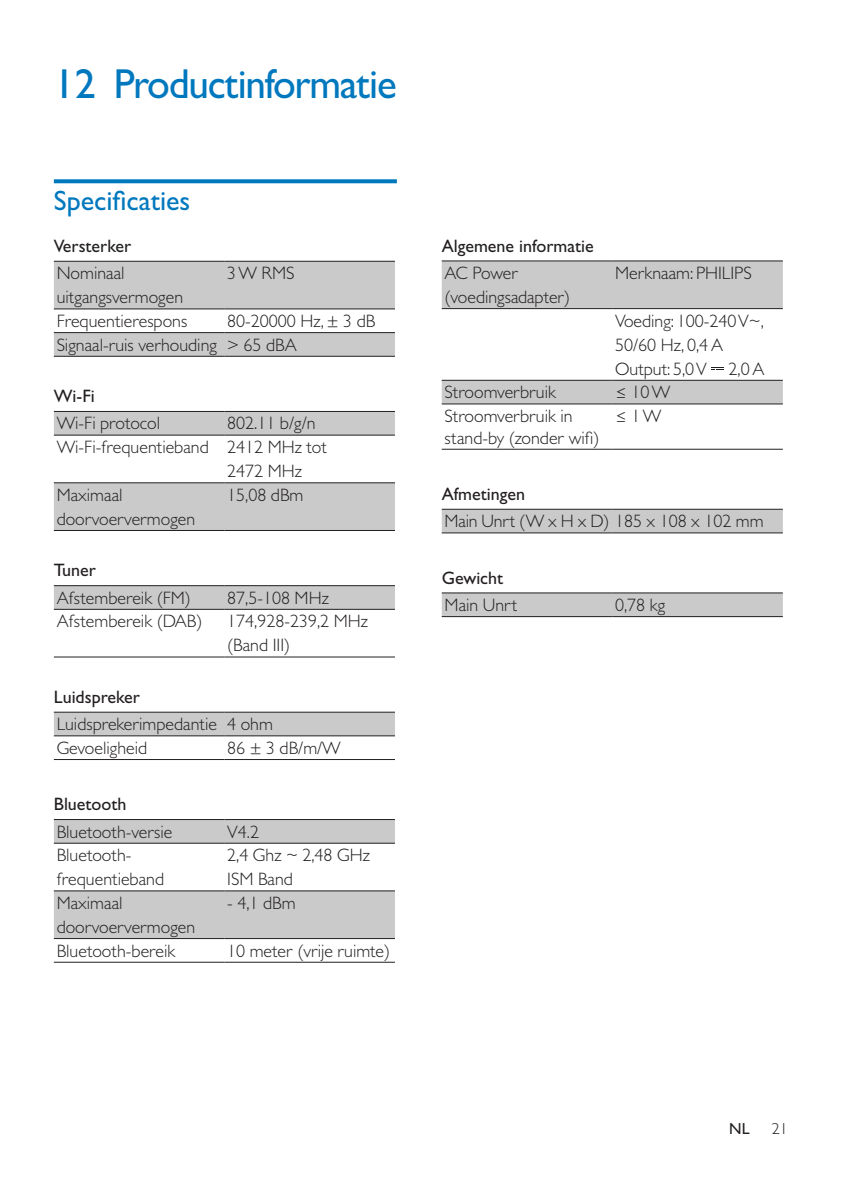
<style>
.page{position:relative;width:842px;height:1190px;background:#fff}
.page>*{position:absolute;margin:0;border:0;box-sizing:border-box;transform-origin:0 0}
.Heading_1{font:500 42px "Gill Sans MT Pro";letter-spacing:-.03em;color:#0078be}
.Heading_2{font:28px "Gill Sans Std";color:#0078be}
.t1{font:300 18px/24px "Gill Sans MT Pro";color:#231f20}
.Number1{font:18px "Gill Sans Std";color:#231f20}
.t2{font:16px "Gill Sans Std";color:#231f20}
.t3{font:300 16px "Gill Sans MT Pro";color:#231f20}
</style>
<div class="page">
<svg style="left:54px;top:179px;width:343px;height:4px"></svg>
<div style="left:54px;top:262px;width:341px;height:46px;background:#cacaca"></div>
<svg style="left:54px;top:333px;width:341px;height:23px;background:#c7c7c7"></svg>
<hr style="left:54px;top:261px;width:170px;height:1px;background:#231f20">
<hr style="left:224px;top:261px;width:171px;height:1px;background:#231f20">
<hr style="left:54px;top:308px;width:170px;height:1px;background:#231f20">
<hr style="left:224px;top:308px;width:171px;height:1px;background:#231f20">
<hr style="left:54px;top:332px;width:170px;height:1px;background:#231f20">
<hr style="left:224px;top:332px;width:171px;height:1px;background:#231f20">
<hr style="left:54px;top:356px;width:170px;height:1px;background:#231f20">
<hr style="left:224px;top:356px;width:171px;height:1px;background:#231f20">
<div style="left:54px;top:412px;width:341px;height:23px;background:#cacaca"></div>
<div style="left:54px;top:483px;width:341px;height:47px;background:#cacaca"></div>
<hr style="left:54px;top:411px;width:170px;height:1px;background:#231f20">
<hr style="left:224px;top:411px;width:171px;height:1px;background:#231f20">
<hr style="left:54px;top:435px;width:170px;height:1px;background:#231f20">
<hr style="left:224px;top:435px;width:171px;height:1px;background:#231f20">
<hr style="left:54px;top:482px;width:170px;height:1px;background:#231f20">
<hr style="left:224px;top:482px;width:171px;height:1px;background:#231f20">
<hr style="left:54px;top:530px;width:170px;height:1px;background:#231f20">
<hr style="left:224px;top:530px;width:171px;height:1px;background:#231f20">
<svg style="left:54px;top:586px;width:341px;height:23px;background:#c7c7c7"></svg>
<hr style="left:54px;top:585px;width:170px;height:1px;background:#231f20">
<hr style="left:224px;top:585px;width:171px;height:1px;background:#231f20">
<hr style="left:54px;top:609px;width:170px;height:1px;background:#231f20">
<hr style="left:224px;top:609px;width:171px;height:1px;background:#231f20">
<hr style="left:54px;top:656px;width:170px;height:1px;background:#231f20">
<hr style="left:224px;top:656px;width:171px;height:1px;background:#231f20">
<div style="left:54px;top:713px;width:341px;height:22px;background:#cacaca"></div>
<hr style="left:54px;top:712px;width:170px;height:1px;background:#231f20">
<hr style="left:224px;top:712px;width:171px;height:1px;background:#231f20">
<hr style="left:54px;top:735px;width:170px;height:1px;background:#231f20">
<hr style="left:224px;top:735px;width:171px;height:1px;background:#231f20">
<hr style="left:54px;top:759px;width:170px;height:1px;background:#231f20">
<hr style="left:224px;top:759px;width:171px;height:1px;background:#231f20">
<svg style="left:54px;top:820px;width:341px;height:23px;background:#c7c7c7"></svg>
<div style="left:54px;top:891px;width:341px;height:47px;background:#cacaca"></div>
<hr style="left:54px;top:819px;width:170px;height:1px;background:#231f20">
<hr style="left:224px;top:819px;width:171px;height:1px;background:#231f20">
<hr style="left:54px;top:843px;width:170px;height:1px;background:#231f20">
<hr style="left:224px;top:843px;width:171px;height:1px;background:#231f20">
<hr style="left:54px;top:890px;width:170px;height:1px;background:#231f20">
<hr style="left:224px;top:890px;width:171px;height:1px;background:#231f20">
<hr style="left:54px;top:938px;width:170px;height:1px;background:#231f20">
<hr style="left:224px;top:938px;width:171px;height:1px;background:#231f20">
<hr style="left:54px;top:962px;width:170px;height:1px;background:#231f20">
<hr style="left:224px;top:962px;width:171px;height:1px;background:#231f20">
<div style="left:442px;top:261px;width:341px;height:47px;background:#cacaca"></div>
<div style="left:442px;top:381px;width:341px;height:22px;background:#cacaca"></div>
<hr style="left:442px;top:260px;width:170px;height:1px;background:#231f20">
<hr style="left:612px;top:260px;width:171px;height:1px;background:#231f20">
<hr style="left:442px;top:308px;width:170px;height:1px;background:#231f20">
<hr style="left:612px;top:308px;width:171px;height:1px;background:#231f20">
<hr style="left:442px;top:380px;width:170px;height:1px;background:#231f20">
<hr style="left:612px;top:380px;width:171px;height:1px;background:#231f20">
<hr style="left:442px;top:403px;width:170px;height:1px;background:#231f20">
<hr style="left:612px;top:403px;width:171px;height:1px;background:#231f20">
<hr style="left:442px;top:449px;width:170px;height:1px;background:#231f20">
<hr style="left:612px;top:449px;width:171px;height:1px;background:#231f20">
<svg style="left:711px;top:367px;width:13px;height:3px"></svg>
<div style="left:442px;top:510px;width:341px;height:22px;background:#cacaca"></div>
<hr style="left:442px;top:509px;width:170px;height:1px;background:#231f20">
<hr style="left:612px;top:509px;width:171px;height:1px;background:#231f20">
<hr style="left:442px;top:532px;width:170px;height:1px;background:#231f20">
<hr style="left:612px;top:532px;width:171px;height:1px;background:#231f20">
<div style="left:442px;top:593px;width:341px;height:23px;background:#cacaca"></div>
<hr style="left:442px;top:592px;width:170px;height:1px;background:#231f20">
<hr style="left:612px;top:592px;width:171px;height:1px;background:#231f20">
<hr style="left:442px;top:616px;width:170px;height:1px;background:#231f20">
<hr style="left:612px;top:616px;width:171px;height:1px;background:#231f20">
<p class="Heading_1" style="left:54px;top:59px;width:344px">12 Productinformatie</p>
<p class="Heading_2" style="left:54px;top:184px;width:138px">Specificaties</p>
<p class="Number1" style="left:54px;top:236px;width:79px">Versterker</p>
<p class="t1" style="left:57px;top:261px;width:128px">Nominaal uitgangsvermogen</p>
<p class="t1" style="left:227px;top:261px;width:69px">3W RMS</p>
<p class="t1" style="left:57px;top:309px;width:132px">Frequentierespons</p>
<p class="t1" style="left:227px;top:309px;width:150px">80-20000 Hz, ± 3 dB</p>
<p class="t1" style="left:57px;top:332px;width:162px">Signaal-ruis verhouding</p>
<p class="t1" style="left:227px;top:332px;width:71px">&gt; 65 dBA</p>
<p class="Number1" style="left:54px;top:386px;width:42px">Wi-Fi</p>
<p class="t1" style="left:57px;top:411px;width:105px">Wi-Fi protocol</p>
<p class="t1" style="left:227px;top:411px;width:90px">802.11 b/g/n</p>
<p class="t1" style="left:57px;top:435px;width:154px">Wi-Fi-frequentieband</p>
<p class="t1" style="left:227px;top:435px;width:101px">2412 MHz tot<br>2472 MHz</p>
<p class="t1" style="left:57px;top:482px;width:140px">Maximaal doorvoervermogen</p>
<p class="t1" style="left:227px;top:482px;width:78px">15,08 dBm</p>
<p class="Number1" style="left:54px;top:560px;width:44px">Tuner</p>
<p class="t1" style="left:57px;top:585px;width:136px">Afstembereik (FM)</p>
<p class="t1" style="left:227px;top:585px;width:103px">87,5-108 MHz</p>
<p class="t1" style="left:57px;top:609px;width:147px">Afstembereik (DAB)</p>
<p class="t1" style="left:227px;top:609px;width:142px">174,928-239,2 MHz (Band III)</p>
<p class="Number1" style="left:54px;top:686px;width:88px">Luidspreker</p>
<p class="t1" style="left:57px;top:712px;width:162px">Luidsprekerimpedantie</p>
<p class="t1" style="left:227px;top:712px;width:47px">4 ohm</p>
<p class="t1" style="left:57px;top:735px;width:92px">Gevoeligheid</p>
<p class="t1" style="left:227px;top:735px;width:115px">86 ± 3 dB/m/W</p>
<p class="Number1" style="left:54px;top:794px;width:74px">Bluetooth</p>
<p class="t1" style="left:57px;top:819px;width:117px">Bluetooth-versie</p>
<p class="t1" style="left:227px;top:819px;width:33px">V4.2</p>
<p class="t1" style="left:57px;top:843px;width:109px">Bluetooth&shy;frequentieband</p>
<p class="t1" style="left:227px;top:843px;width:144px">2,4 Ghz ~ 2,48 GHz<br>ISM Band</p>
<p class="t1" style="left:57px;top:890px;width:140px">Maximaal doorvoervermogen</p>
<p class="t1" style="left:227px;top:890px;width:70px">- 4,1 dBm</p>
<p class="t1" style="left:57px;top:938px;width:120px">Bluetooth-bereik</p>
<p class="t1" style="left:227px;top:938px;width:164px">10 meter (vrije ruimte)</p>
<p class="Number1" style="left:442px;top:235px;width:153px">Algemene informatie</p>
<p class="t1" style="left:444px;top:261px;width:127px">AC Power (voedingsadapter)</p>
<p class="t1" style="left:615px;top:261px;width:138px">Merknaam: PHILIPS</p>
<p class="t1" style="left:615px;top:308px;width:150px">Voeding: 100-240 V~,<br>50/60 Hz, 0,4 A</p>
<p class="t1" style="left:615px;top:356px;width:151px">Output: 5,0 V 2,0 A</p>
<p class="t1" style="left:444px;top:380px;width:113px">Stroomverbruik</p>
<p class="t1" style="left:615px;top:380px;width:57px">≤ 10W</p>
<p class="t1" style="left:444px;top:405px;width:156px;line-height:21.6px">Stroomverbruik in stand-by (zonder wifi)</p>
<p class="t1" style="left:615px;top:404px;width:48px">≤1W</p>
<p class="Number1" style="left:442px;top:484px;width:85px">Afmetingen</p>
<p class="t1" style="left:444px;top:509px;width:321px">Main Unrt (W x H x D) 185 x 108 x 102 mm</p>
<p class="Number1" style="left:442px;top:567px;width:63px">Gewicht</p>
<p class="t1" style="left:444px;top:593px;width:74px">Main Unrt</p>
<p class="t1" style="left:615px;top:593px;width:52px">0,78 kg</p>
<p class="t2" style="left:729px;top:1119px;width:22px">NL</p>
<p class="t3" style="left:772px;top:1119px;width:17px">21</p>
</div>
